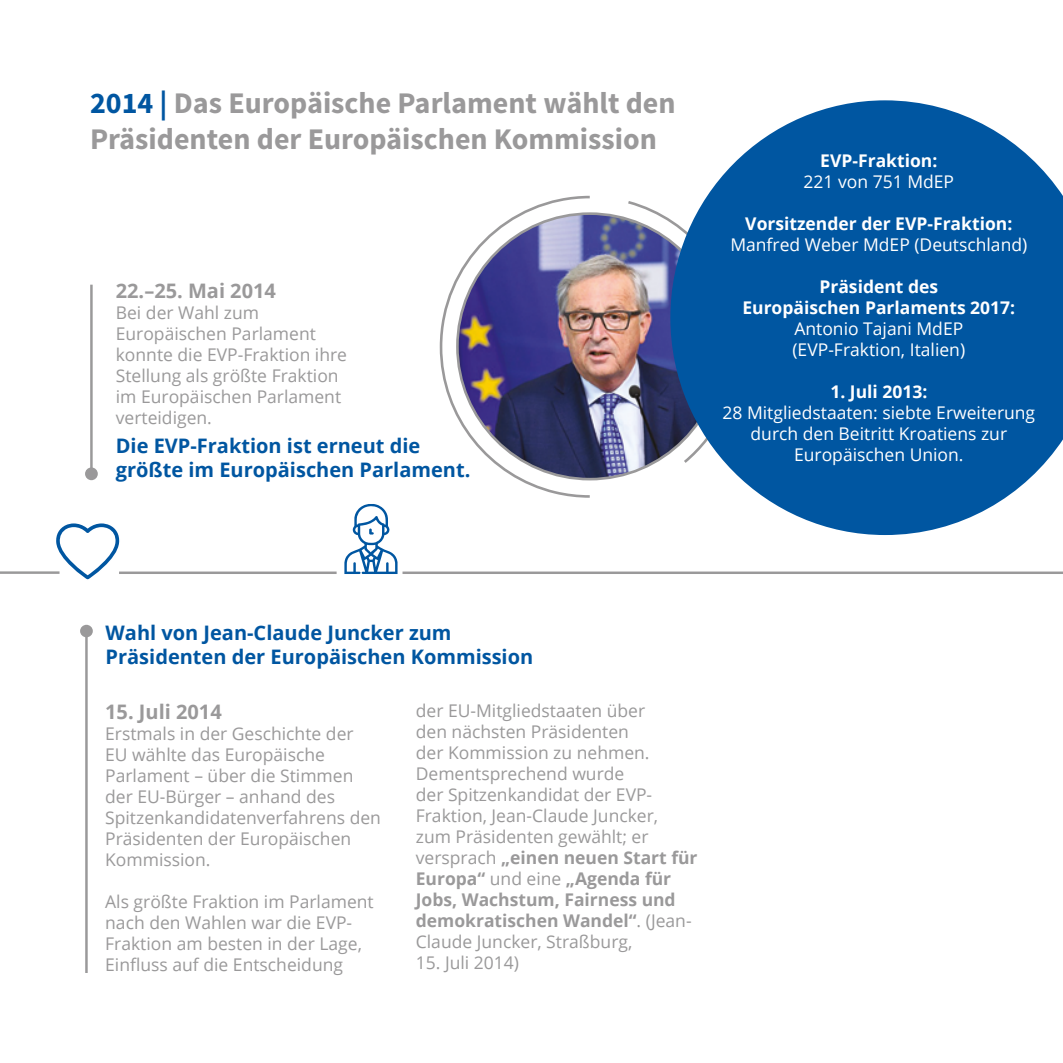
<style>
.page{position:relative;width:1063px;height:1063px;background:#fff}
.page>*{position:absolute;margin:0;border:0;box-sizing:border-box;transform-origin:0 0}
.t1{font:700 30px/36px "Source Sans Pro";color:#9a999a}
.t2{font:700 20px/24px "Open Sans";color:#0056a1}
.t3{font:700 20px "Open Sans";color:#9a999a}
.t4{font:17.5px/21px "Open Sans";color:#9a999a}
.t5{font:17.5px/21px "Open Sans";color:#fff}
.t6{font:700 17.5px/21px "Open Sans";color:#fff;text-align:center}
.s1{color:#0056a1}
.s2{font-weight:700}
</style>
<div class="page">
<hr style="left:0;top:571px;width:60px;height:3px;background:#9a999a">
<hr style="left:90px;top:285px;width:3px;height:190px;background:#9a999a">
<div style="left:85px;top:467px;width:13px;height:13px;background:#9a999a;border-radius:50%"></div>
<hr style="left:85px;top:630px;width:3px;height:343px;background:#9a999a">
<div style="left:80px;top:625px;width:13px;height:12px;background:#9a999a;border-radius:50%"></div>
<img style="left:457px;top:214px;width:265px;height:265px;border-radius:133px">
<svg style="left:439px;top:195px;width:153px;height:303px"></svg>
<img style="left:625px;top:201px;width:45px;height:265px">
<svg style="left:670px;top:100px;width:393px;height:435px;fill:#0056a1"></svg>
<hr style="left:119px;top:572px;width:218px;height:2px;background:#9a999a">
<svg style="left:344px;top:504px;width:54px;height:70px"></svg>
<hr style="left:403px;top:572px;width:660px;height:2px;background:#9a999a">
<svg style="left:55px;top:523px;width:68px;height:57px"></svg>
<h1 class="t1" style="left:90px;top:86px;width:587px"><span class="s1">2014 |</span> Das Europäische Parlament wählt den<br>Präsidenten der Europäischen Kommission</h1>
<p class="t3" style="left:116px;top:277px;width:162px">22.–25. Mai 2014</p>
<p class="t4" style="left:116px;top:302px;width:233px">Bei der Wahl zum<br>Europäischen Parlament konnte die EVP-Fraktion ihre<br>Stellung als größte Fraktion im Europäischen Parlament verteidigen.</p>
<p class="t2" style="left:116px;top:434px;width:356px">Die EVP-Fraktion ist erneut die größte im Europäischen Parlament.</p>
<p class="t6" style="left:820px;top:150px;width:119px">EVP-Fraktion:</p>
<p class="t5" style="left:804px;top:171px;width:152px">221 von 751 MdEP</p>
<p class="t6" style="left:745px;top:213px;width:269px">Vorsitzender der EVP-Fraktion:</p>
<p class="t5" style="left:730px;top:234px;width:298px">Manfred Weber MdEP (Deutschland)</p>
<p class="t6" style="left:742px;top:276px;width:274px">Präsident des<br>Europäischen Parlaments 2017:</p>
<p class="t5" style="left:792px;top:318px;width:174px">Antonio Tajani MdEP (EVP-Fraktion, Italien)</p>
<p class="t6" style="left:830px;top:381px;width:99px">1. Juli 2013:</p>
<p class="t5" style="left:723px;top:402px;width:314px;text-align:center">28 Mitgliedstaaten: siebte Erweiterung durch den Beitritt Kroatiens zur<br>Europäischen Union.</p>
<p class="t2" style="left:106px;top:620px;width:429px">Wahl von Jean-Claude Juncker zum<br>Präsidenten der Europäischen Kommission</p>
<p class="t3" style="left:105px;top:697px;width:118px">15. Juli 2014</p>
<p class="t4" style="left:105px;top:722px;width:277px">Erstmals in der Geschichte der<br>EU wählte das Europäische<br>Parlament – über die Stimmen der EU-Bürger – anhand des<br>Spitzenkandidatenverfahrens den<br>Präsidenten der Europäischen<br>Kommission.</p>
<p class="t4" style="left:105px;top:890px;width:270px">Als größte Fraktion im Parlament nach den Wahlen war die EVP-<br>Fraktion am besten in der Lage,<br>Einfluss auf die Entscheidung</p>
<p class="t4" style="left:416px;top:699px;width:283px">der EU-Mitgliedstaaten über<br>den nächsten Präsidenten<br>der Kommission zu nehmen.<br>Dementsprechend wurde<br>der Spitzenkandidat der EVP-<br>Fraktion, Jean-Claude Juncker, zum Präsidenten gewählt; er versprach <span class="s2">„einen neuen Start für<br>Europa“</span> und eine <span class="s2">„Agenda für<br>Jobs, Wachstum, Fairness und demokratischen Wandel“</span>. (Jean-<br>Claude Juncker, Straßburg,</p>
<p class="t4" style="left:416px;top:951px;width:105px">15. Juli 2014)</p>
</div>
